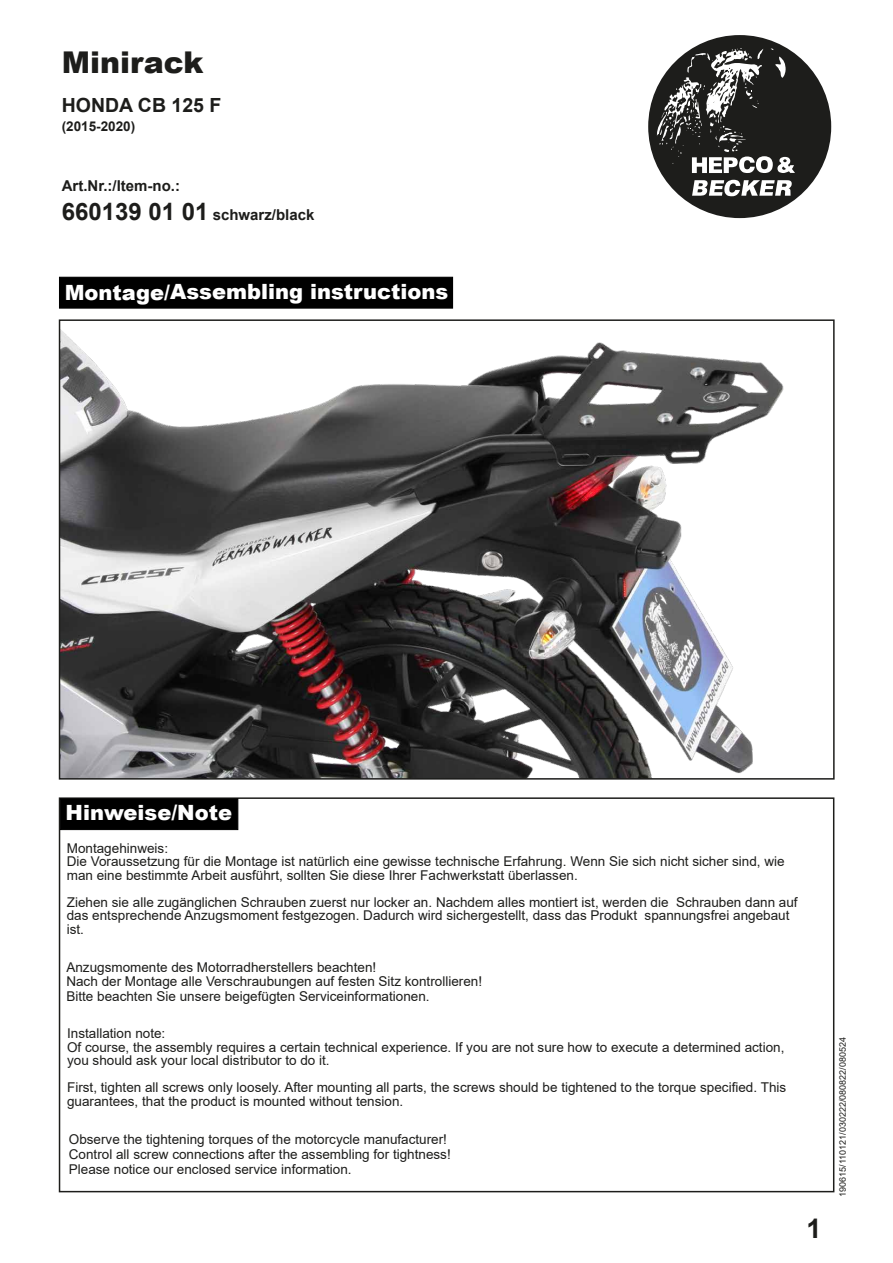
<style>
.page{position:relative;width:893px;height:1263px;background:#fff}
.page>*{position:absolute;margin:0;border:0;box-sizing:border-box;transform-origin:0 0}
.t1{font:900 30px "Arial";color:#1d1d1b}
.t2{font:700 27px "Arial";color:#1d1d1b}
.t3{font:900 21px "Arial";color:#fff}
.t4{font:700 19.5px "Arial";color:#1d1d1b}
.t5{font:700 15px/28.5px "Arial";color:#1d1d1b}
.t6{font:13.5px/13.5px "Arial";color:#1d1d1b}
.t7{font:700 13.5px "Arial";color:#1d1d1b}
.t8{font:9px "Arial";color:#1d1d1b}
.s1{font-size:24px}
</style>
<div class="page">
<div style="left:648px;top:35px;width:183px;height:183px;background:#1d1d1b;border-radius:50%"></div>
<svg style="left:692px;top:180px;width:100px;height:16px"></svg>
<svg style="left:656px;top:48px;width:139px;height:125px"></svg>
<div style="left:59px;top:797px;width:775px;height:395px;border:2px solid #1d1d1b"></div>
<div style="left:60px;top:798px;width:178px;height:32px;background:#000;border:1px solid #000"></div>
<img style="left:60px;top:276px;width:724px;height:501px">
<div style="left:59px;top:319px;width:776px;height:461px;border:2px solid #1d1d1b"></div>
<h1 class="t1" style="left:62px;top:41px;width:143px">Minirack</h1>
<h3 class="t4" style="left:62px;top:91px;width:161px">HONDA CB 125 F</h3>
<p class="t7" style="left:62px;top:117px;width:75px">(2015-2020)</p>
<p class="t5" style="left:62px;top:172px;width:254px">Art.Nr.:/Item-no.:<br><span class="s1">660139 01 01</span> schwarz/black</p>
<h3 class="t3" style="left:65px;top:276px;width:385px">Montage/Assembling instructions</h3>
<h3 class="t3" style="left:66px;top:797px;width:168px">Hinweise/Note</h3>
<p class="t6" style="left:67px;top:841px;width:719px">Montagehinweis:<br>Die Voraussetzung für die Montage ist natürlich eine gewisse technische Erfahrung. Wenn Sie sich nicht sicher sind, wie man eine bestimmte Arbeit ausführt, sollten Sie diese Ihrer Fachwerkstatt überlassen.</p>
<p class="t6" style="left:67px;top:895px;width:732px">Ziehen sie alle zugänglichen Schrauben zuerst nur locker an. Nachdem alles montiert ist, werden die Schrauben dann auf das entsprechende Anzugsmoment festgezogen. Dadurch wird sichergestellt, dass das Produkt spannungsfrei angebaut ist.</p>
<p class="t6" style="left:66px;top:959px;width:417px;line-height:14.9px">Anzugsmomente des Motorradherstellers beachten!<br>Nach der Montage alle Verschraubungen auf festen Sitz kontrollieren!<br>Bitte beachten Sie unsere beigefügten Serviceinformationen.</p>
<p class="t6" style="left:67px;top:1027px;width:719px">Installation note:<br>Of course, the assembly requires a certain technical experience. If you are not sure how to execute a determined action, you should ask your local distributor to do it.</p>
<p class="t6" style="left:67px;top:1081px;width:721px">First, tighten all screws only loosely. After mounting all parts, the screws should be tightened to the torque specified. This guarantees, that the product is mounted without tension.</p>
<p class="t6" style="left:69px;top:1132px;width:383px;line-height:14.9px">Observe the tightening torques of the motorcycle manufacturer!<br>Control all screw connections after the assembling for tightness!<br>Please notice our enclosed service information.</p>
<h2 class="t2" style="left:807px;top:1210px;width:17px">1</h2>
<p class="t8" style="left:837px;top:1197px;width:161px;rotate:-90deg">190615/110121/030222/080822/080524</p>
</div>
